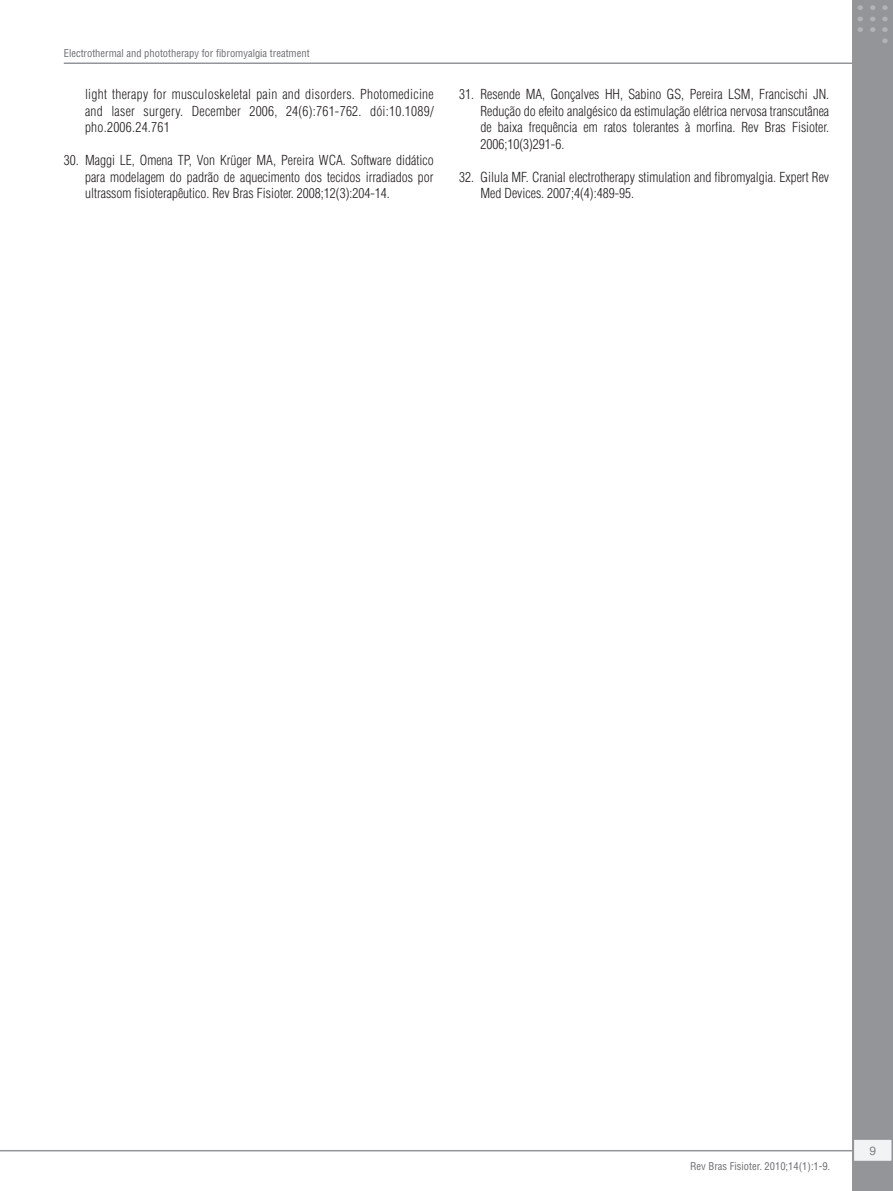
<style>
.page{position:relative;width:893px;height:1191px;background:#fff}
.page>*{position:absolute;margin:0;border:0;box-sizing:border-box;transform-origin:0 0}
.z05_4_referencias{font:300 condensed 13.5px/16.5px "Helvetica LT Std";color:#231f20;text-align:justify}
.t1{font:12px "Helvetica LT Std";color:#808285}
.t2{font:condensed 10.5px "Helvetica LT Std";color:#6c6d70}
</style>
<div class="page">
<hr style="left:0;top:1150px;width:879px;height:1px;background:#939598">
<hr style="left:64px;top:62px;width:810px;height:2px;background:#939598">
<div style="left:853px;top:0;width:40px;height:1191px;background:#939598"></div>
<div style="left:853px;top:1139px;width:39px;height:22px;background:#f2f3f4"></div>
<div style="left:853px;top:1138px;width:40px;height:24px;border:2px solid #939598"></div>
<svg style="left:857px;top:27px;width:6px;height:5px"></svg>
<svg style="left:857px;top:17px;width:6px;height:4px"></svg>
<svg style="left:857px;top:5px;width:6px;height:5px"></svg>
<svg style="left:870px;top:27px;width:5px;height:5px"></svg>
<svg style="left:870px;top:17px;width:5px;height:4px"></svg>
<svg style="left:870px;top:5px;width:5px;height:5px"></svg>
<svg style="left:882px;top:27px;width:6px;height:5px"></svg>
<svg style="left:882px;top:38px;width:6px;height:5px"></svg>
<svg style="left:882px;top:17px;width:6px;height:4px"></svg>
<svg style="left:882px;top:5px;width:6px;height:5px"></svg>
<p class="t2" style="left:64px;top:46px;width:247px">Electrothermal and phototherapy for fibromyalgia treatment</p>
<p class="z05_4_referencias" style="left:85px;top:86px;width:350px">light therapy for musculoskeletal pain and disorders. Photomedicine and laser surgery. December 2006, 24(6):761-762. dói:10.1089/ pho.2006.24.761</p>
<p class="z05_4_referencias" style="left:85px;top:152px;width:350px;text-indent:-21px">30. Maggi LE, Omena TP, Von Krüger MA, Pereira WCA. Software didático para modelagem do padrão de aquecimento dos tecidos irradiados por ultrassom fisioterapêutico. Rev Bras Fisioter. 2008;12(3):204-14.</p>
<p class="z05_4_referencias" style="left:480px;top:86px;width:350px;text-indent:-21px">31. Resende MA, Gonçalves HH, Sabino GS, Pereira LSM, Francischi JN.<br>Redução do efeito analgésico da estimulação elétrica nervosa transcutânea de baixa frequência em ratos tolerantes à morfina. Rev Bras Fisioter.<br>2006;10(3)291-6.</p>
<p class="z05_4_referencias" style="left:480px;top:168px;width:350px;text-indent:-21px">32. Gilula MF. Cranial electrotherapy stimulation and fibromyalgia. Expert Rev<br>Med Devices. 2007;4(4):489-95.</p>
<p class="t2" style="left:690px;top:1160px;width:142px">Rev Bras Fisioter. 2010;14(1):1-9.</p>
<p class="t1" style="left:869px;top:1143px;width:8px">9</p>
</div>
